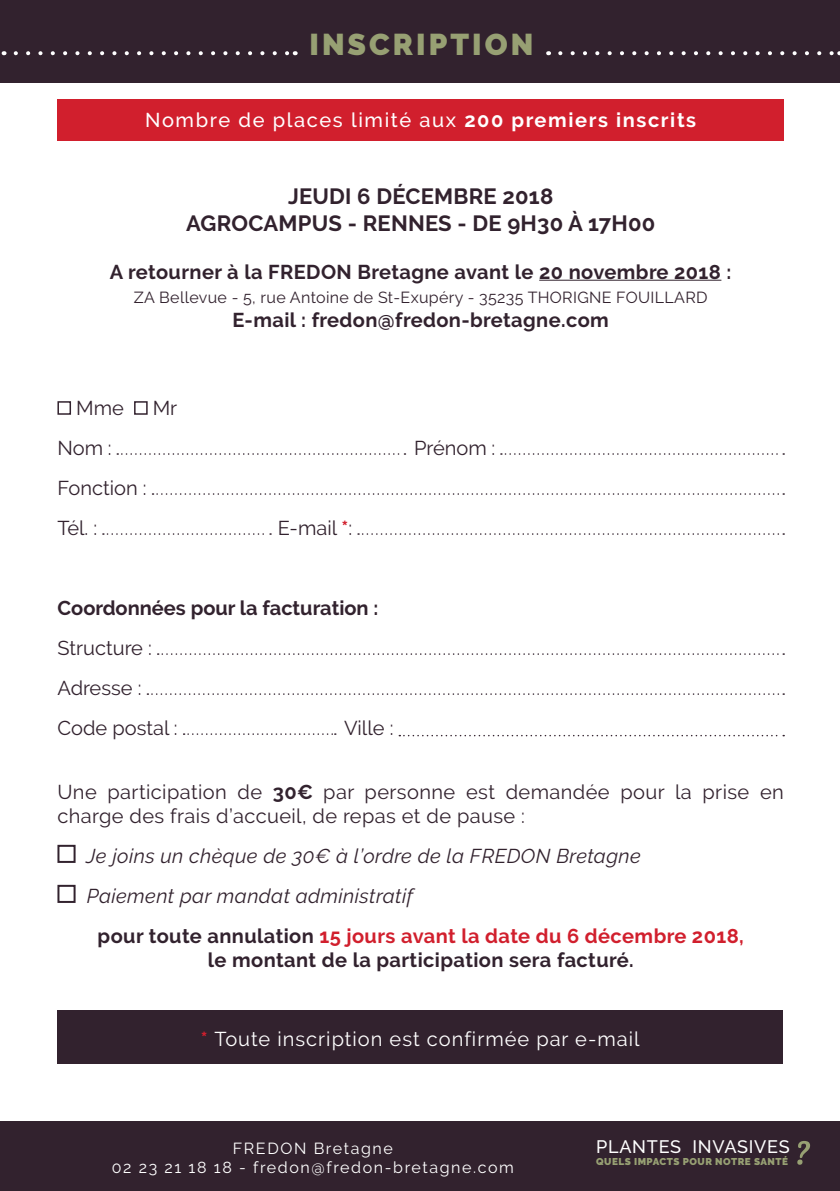
<style>
.page{position:relative;width:840px;height:1191px;background:#fff}
.page>*{position:absolute;margin:0;border:0;box-sizing:border-box;transform-origin:0 0}
.t1{font:900 30px "Raleway";letter-spacing:.1em;color:#97a073}
.t2{font:700 22px/26.4px "Raleway";letter-spacing:.01em;color:#32222e}
.t3{font:20px/40px "Raleway";letter-spacing:.02em;color:#32222e}
.t4{font:700 20px "Raleway";letter-spacing:.02em;color:#32222e}
.t5{font:italic 20px "Raleway";letter-spacing:.02em;color:#32222e}
.t6{font:700 20px "Raleway";letter-spacing:.02em;color:#d11f2d}
.t7{font:500 20px "Raleway";letter-spacing:.08em;color:#fff}
.t8{font:20px "Raleway";letter-spacing:.05em;color:#fff}
.t9{font:700 20px "Raleway";color:#32222e}
.t10{font:500 18px "Raleway";letter-spacing:.04em;color:#fff}
.t11{font:16px "Raleway";letter-spacing:.02em;color:#32222e}
.t12{font:16px/19.2px "Raleway";letter-spacing:.1em;color:#fff}
.t13{font:900 9.8px "Raleway";letter-spacing:.05em;color:#97a073}
.s1{font-weight:700}
.s2{font-weight:700;color:#d11f2d}
.s3{color:#32222e}
</style>
<div class="page">
<div style="left:0;top:0;width:839px;height:82px;background:#32222e"></div>
<div style="left:0;top:1121px;width:839px;height:70px;background:#32222e"></div>
<hr style="left:539px;top:280px;width:182px;height:1px;background:#32222e">
<div style="left:57px;top:401px;width:14px;height:14px;border:2px solid #32222e"></div>
<div style="left:134px;top:401px;width:13px;height:14px;border:2px solid #32222e"></div>
<svg style="left:117px;top:453px;width:288px;height:2px"></svg>
<svg style="left:500px;top:453px;width:283px;height:2px"></svg>
<svg style="left:152px;top:493px;width:631px;height:2px"></svg>
<svg style="left:103px;top:533px;width:168px;height:2px"></svg>
<svg style="left:358px;top:533px;width:425px;height:2px"></svg>
<svg style="left:158px;top:653px;width:625px;height:2px"></svg>
<svg style="left:147px;top:693px;width:636px;height:2px"></svg>
<svg style="left:183px;top:733px;width:152px;height:2px"></svg>
<svg style="left:399px;top:735px;width:384px;height:1px"></svg>
<div style="left:57px;top:845px;width:18px;height:18px;border:2px solid #32222e"></div>
<div style="left:57px;top:885px;width:18px;height:18px;border:2px solid #32222e"></div>
<div style="left:57px;top:99px;width:726px;height:42px;background:#d11f2d"></div>
<div style="left:57px;top:1010px;width:725px;height:53px;background:#32222e"></div>
<svg style="left:797px;top:1141px;width:12px;height:23px"></svg>
<svg style="left:16px;top:51px;width:272px;height:4px"></svg>
<svg style="left:560px;top:51px;width:272px;height:4px"></svg>
<h1 class="t1" style="left:309px;top:27px;width:225px">INSCRIPTION</h1>
<p class="t7" style="left:145px;top:108px;width:552px">N ombre de places limité aux <span class="s1">200 premiers inscrits</span></p>
<p class="t2" style="left:186px;top:183px;width:470px;text-indent:171px">6 décembre 2018<br>AGROCAM PUS - RENN ES - de 9h30 à 17h00</p>
<p class="t4" style="left:110px;top:260px;width:623px">A retourner à la FREDON Bretagne avant le 20 novembre 2018 :</p>
<p class="t11" style="left:134px;top:288px;width:427px">ZA Bellevue - 5, rue Antoine de St-Exupéry - 35235 THORIGNE</p>
<p class="t11" style="left:616px;top:288px;width:20px">FOUILL</p>
<p class="t11" style="left:673px;top:288px;width:23px">ARD</p>
<p class="t4" style="left:232px;top:308px;width:377px">E-mail : fredon@fredon-bretagne.com</p>
<p class="t2" style="left:288px;top:183px;width:25px">Jeudi</p>
<p class="t3" style="left:76px;top:388px;width:49px">Mme</p>
<p class="t3" style="left:153px;top:388px;width:26px">Mr</p>
<p class="t3" style="left:57px;top:428px;width:56px">Nom :</p>
<p class="t3" style="left:414px;top:428px;width:83px">Prénom :</p>
<p class="t3" style="left:57px;top:468px;width:91px">Fonction :<br>Tél. :</p>
<p class="t3" style="left:278px;top:508px;width:76px">E-mail <span class="s2">*</span>:</p>
<p class="t9" style="left:57px;top:596px;width:322px">Coordonnées pour la facturation :</p>
<p class="t3" style="left:57px;top:628px;width:122px">Structure :<br>Adresse :<br>Code postal :</p>
<p class="t3" style="left:344px;top:708px;width:51px">Ville :</p>
<p class="t3" style="left:57px;top:780px;width:727px;line-height:24px">U ne participation de <span class="s1">30€</span> par personne est demandée pour la prise en charge des frais d’accueil, de repas et de pause :</p>
<p class="t5" style="left:86px;top:844px;width:555px">Je joins un chèque de 30€ à l’ordre de la FREDON Bretagne</p>
<p class="t5" style="left:87px;top:884px;width:328px">Paiement par mandat administratif</p>
<p class="t6" style="left:98px;top:924px;width:647px"><span class="s3">pour toute annulation</span> 15 jours avant la date du 6 décembre 2018,</p>
<p class="t4" style="left:208px;top:948px;width:427px">le montant de la participation sera facturé.</p>
<p class="t8" style="left:201px;top:1027px;width:440px"><span class="s2">*</span> Toute inscription est confirmée par e-mail</p>
<p class="t12" style="left:112px;top:1138px;width:403px;text-indent:202px">Bretagne<br>02 23 21 18 18 - fredon@fredon-bretagne.com</p>
<p class="t10" style="left:596px;top:1136px;width:195px">Plantes invasives</p>
<p class="t12" style="left:233px;top:1138px;width:24px">FREDON</p>
<p class="t13" style="left:596px;top:1155px;width:193px">QUELS IMPACTS POUR NOTRE SANTÉ</p>
</div>
